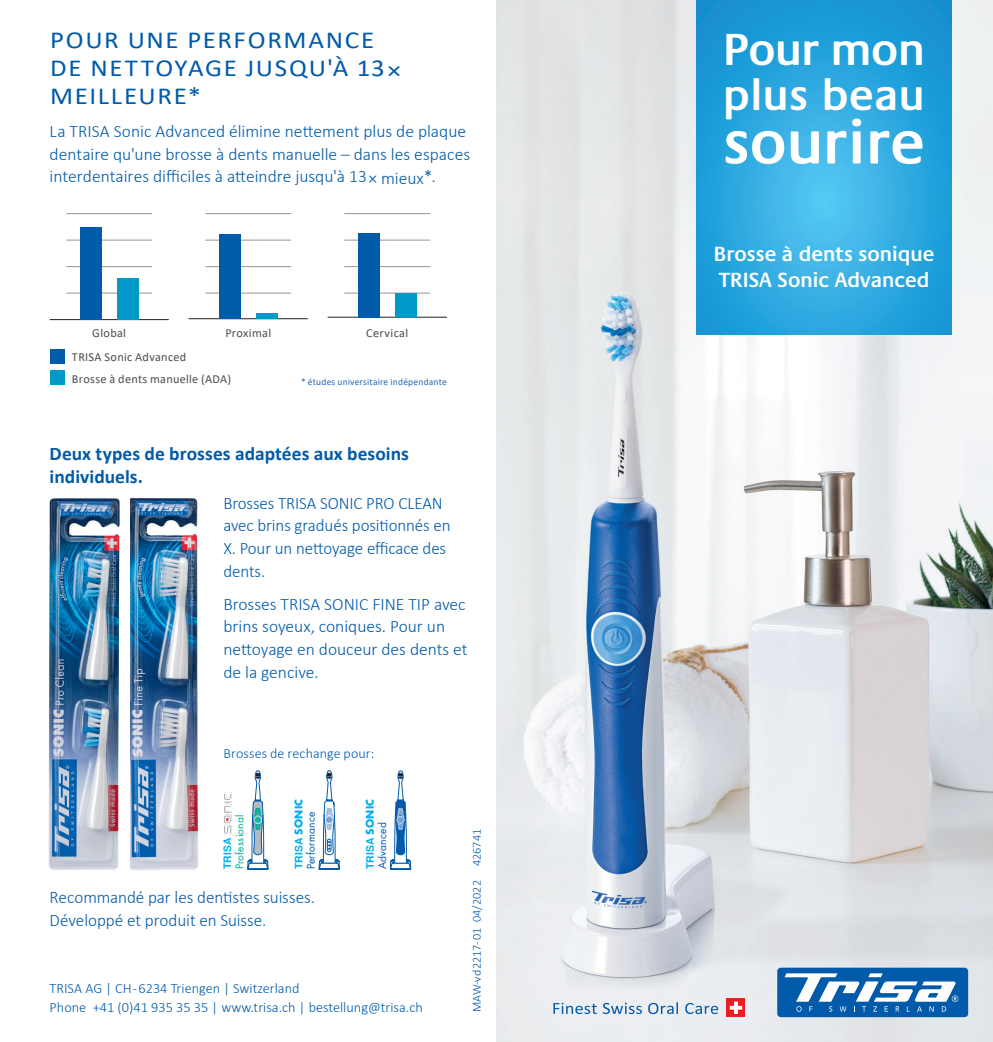
<style>
.page{position:relative;width:993px;height:1042px;background:#fff}
.page>*{position:absolute;margin:0;border:0;box-sizing:border-box;transform-origin:0 0}
.t1{font:600 62.3px "Praxis LT Pro";color:#fff}
.t2{font:600 45.68px "Praxis LT Pro";letter-spacing:-.01em;color:#fff}
.t3{font:600 44.1px "Praxis LT Pro";letter-spacing:.01em;color:#fff}
.t4{font:24.5px/28px "Calibri";letter-spacing:.06em;color:#015aaa;scale:1.1 1}
.t5{font:600 20.82px/25.7px "Praxis LT Pro";color:#fff}
.t6{font:700 19.25px/22.8px "Calibri";color:#015aaa}
.t7{font:300 17.5px/22.8px "Calibri";color:#015aaa}
.t8{font:300 14.35px/19.6px "Calibri";color:#015aaa}
.t9{font:300 14px "Calibri";letter-spacing:.01em;color:#015aaa}
.t10{font:12.25px/21.7px "Calibri";letter-spacing:.025em;color:#4b4c4d}
.t11{font:300 12.25px "Calibri";color:#015aaa}
.t12{font:700 10.33px "Nimbus San LOT";letter-spacing:.025em;color:#00aeef}
.t13{font:10.33px "Futura LT Pro";letter-spacing:.02em;color:#015aaa}
.t14{font:10.33px "Futura LT Pro";letter-spacing:.015em;color:#00ac98}
.t15{font:9.62px "Calibri";letter-spacing:.02em;color:#2769b4}
.s1{font-family:"Futura LT Pro"}
</style>
<div class="page">
<img style="left:496px;top:0;width:496px;height:1042px">
<svg style="left:696px;top:0;width:255px;height:335px"></svg>
<hr style="left:66px;top:293px;width:86px;height:1px;background:#939598">
<hr style="left:66px;top:266px;width:86px;height:1px;background:#939598">
<hr style="left:66px;top:240px;width:86px;height:1px;background:#939598">
<hr style="left:66px;top:213px;width:86px;height:1px;background:#939598">
<hr style="left:50px;top:319px;width:119px;height:1px;background:#231f20">
<div style="left:81px;top:227px;width:21px;height:93px;background:#015aaa"></div>
<div style="left:117px;top:278px;width:21px;height:42px;background:#0099c8"></div>
<hr style="left:205px;top:293px;width:86px;height:1px;background:#939598">
<hr style="left:205px;top:266px;width:86px;height:1px;background:#939598">
<hr style="left:205px;top:240px;width:86px;height:1px;background:#939598">
<hr style="left:205px;top:213px;width:86px;height:1px;background:#939598">
<hr style="left:189px;top:318px;width:119px;height:1px;background:#231f20">
<div style="left:219px;top:234px;width:22px;height:85px;background:#015aaa"></div>
<div style="left:256px;top:313px;width:21px;height:6px;background:#0099c8"></div>
<hr style="left:344px;top:293px;width:86px;height:1px;background:#939598">
<hr style="left:344px;top:266px;width:86px;height:1px;background:#939598">
<hr style="left:344px;top:240px;width:86px;height:1px;background:#939598">
<hr style="left:344px;top:213px;width:86px;height:1px;background:#939598">
<hr style="left:327px;top:317px;width:119px;height:1px;background:#231f20">
<div style="left:358px;top:233px;width:22px;height:84px;background:#015aaa"></div>
<div style="left:395px;top:293px;width:21px;height:24px;background:#0099c8"></div>
<div style="left:50px;top:349px;width:14px;height:15px;background:#015aaa"></div>
<div style="left:50px;top:370px;width:14px;height:15px;background:#0099c8"></div>
<img style="left:130px;top:498px;width:68px;height:372px">
<img style="left:48px;top:498px;width:72px;height:372px">
<svg style="left:319px;top:771px;width:20px;height:98px"></svg>
<svg style="left:390px;top:771px;width:21px;height:98px"></svg>
<svg style="left:247px;top:771px;width:21px;height:98px"></svg>
<svg style="left:224px;top:792px;width:8px;height:42px"></svg>
<div style="left:726px;top:998px;width:19px;height:19px;background:#ee1d23"></div>
<svg style="left:729px;top:1001px;width:13px;height:13px"></svg>
<svg style="left:553px;top:1003px;width:43px;height:11px"></svg>
<svg style="left:602px;top:1003px;width:39px;height:11px"></svg>
<svg style="left:648px;top:1002px;width:29px;height:12px"></svg>
<svg style="left:685px;top:1003px;width:33px;height:11px"></svg>
<div style="left:777px;top:967px;width:190px;height:50px;background:#015aaa;border-radius:4px"></div>
<svg style="left:784px;top:973px;width:174px;height:38px"></svg>
<h3 class="t4" style="left:50px;top:25px;width:320px">POUR UNE PERFORMANCE<br>DE NETTOYAGE JUSQU'À 13 ×<br>MEILLEURE*</h3>
<p class="t7" style="left:50px;top:119px;width:422px">La TRISA Sonic Advanced élimine nettement plus de plaque dentaire qu'une brosse à dents manuelle – dans les espaces interdentaires difficiles à atteindre jusqu'à 13 × mieux*.</p>
<p class="t10" style="left:92px;top:322px;width:35px">Global</p>
<p class="t10" style="left:225px;top:322px;width:47px">Proximal</p>
<p class="t10" style="left:366px;top:322px;width:44px">Cervical</p>
<p class="t10" style="left:72px;top:346px;width:161px">TRISA Sonic Advanced<br>Brosse à dents manuelle (ADA)</p>
<p class="t15" style="left:301px;top:375px;width:147px">* études universitaire indépendante</p>
<p class="t6" style="left:50px;top:442px;width:361px">Deux types de brosses adaptées aux besoins individuels.</p>
<p class="t7" style="left:223px;top:491px;width:229px">Brosses TRISA SONIC PRO CLEAN avec brins gradués positionnés en<br>X. Pour un nettoyage efficace des dents.</p>
<p class="t7" style="left:223px;top:592px;width:245px">Brosses TRISA SONIC FINE TIP avec brins soyeux, coniques. Pour un nettoyage en douceur des dents et de la gencive.</p>
<p class="t9" style="left:223px;top:745px;width:153px">Brosses de rechange pour:</p>
<p class="t12" style="left:292px;top:869px;width:72px;rotate:-90deg">TRISA <span class="s1">SONIC</span></p>
<p class="t12" style="left:364px;top:869px;width:72px;rotate:-90deg">TRISA <span class="s1">SONIC</span></p>
<p class="t13" style="left:304px;top:869px;width:59px;rotate:-90deg">Performance</p>
<p class="t14" style="left:232px;top:869px;width:56px;rotate:-90deg">Professional</p>
<p class="t13" style="left:375px;top:869px;width:48px;rotate:-90deg">Advanced</p>
<p class="t12" style="left:221px;top:869px;width:33px;rotate:-90deg">TRISA</p>
<p class="t7" style="left:50px;top:885px;width:267px">Recommandé par les dentistes suisses.<br>Développé et produit en Suisse.</p>
<p class="t8" style="left:50px;top:978px;width:374px">TRISA AG | CH - 6234 Triengen | Switzerland<br>Phone +41 (0)41 935 35 35 | www.trisa.ch | bestellung@trisa.ch</p>
<p class="t11" style="left:469px;top:1012px;width:185px;rotate:-90deg">MAW-vd2217-01 04/2022 426741</p>
<h2 class="t2" style="left:723px;top:22px;width:203px">Pour mon</h2>
<h3 class="t3" style="left:723px;top:69px;width:203px">plus beau</h3>
<h1 class="t1" style="left:723px;top:105px;width:203px">sourire</h1>
<p class="t5" style="left:713px;top:241px;width:222px">Brosse à dents sonique<br>TRISA Sonic Advanced</p>
</div>
